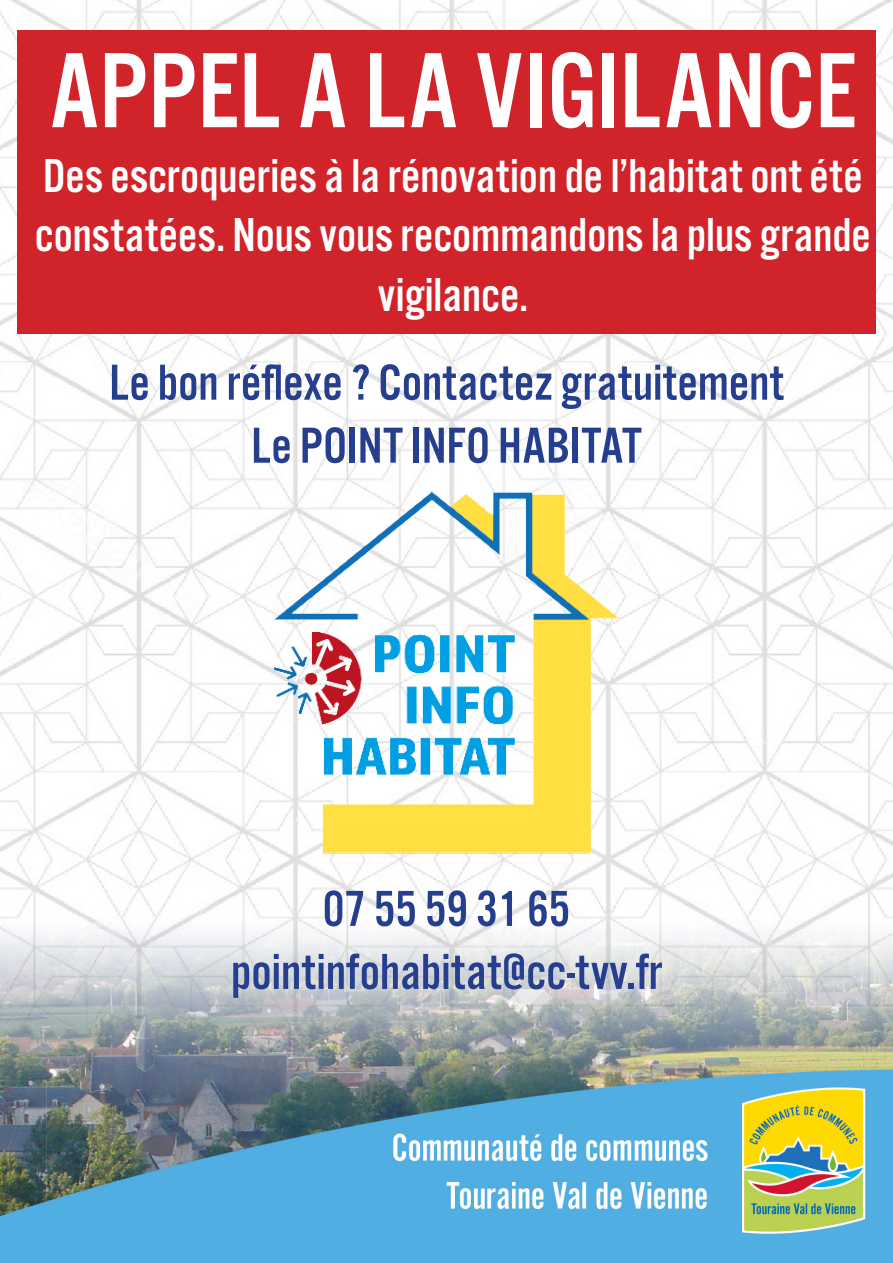
<style>
.page{position:relative;width:893px;height:1263px;background:#fff}
.page>*{position:absolute;margin:0;border:0;box-sizing:border-box;transform-origin:0 0}
.t1{font:111px "Alternate Got No 3 D";color:#fff}
.t2{font:52.5px "Alternate Got No 3 D";color:#253f8e}
.t3{font:49.5px/59.4px "Alternate Got No 3 D";color:#fff;text-align:center}
</style>
<div class="page">
<img style="left:0;top:0;width:893px;height:1263px">
<img style="left:239px;top:476px;width:415px;height:392px">
<div style="left:17px;top:30px;width:859px;height:304px;background:#d1232a"></div>
<p class="t1" style="left:49px;top:32px;width:809px">APPEL A LA VIGILANCE</p>
<p class="t3" style="left:35px;top:147px;width:837px">Des escroqueries à la rénovation de l’habitat ont été constatées. Nous vous recommandons la plus grande vigilance.</p>
<p class="t2" style="left:109px;top:354px;width:676px">Le bon réflexe ? Contactez gratuitement</p>
<p class="t2" style="left:251px;top:417px;width:392px">Le POINT INFO HABITAT</p>
<p class="t2" style="left:323px;top:881px;width:249px">07 55 59 31 65</p>
<p class="t2" style="left:231px;top:944px;width:432px">pointinfohabitat@cc-tvv.fr</p>
</div>
